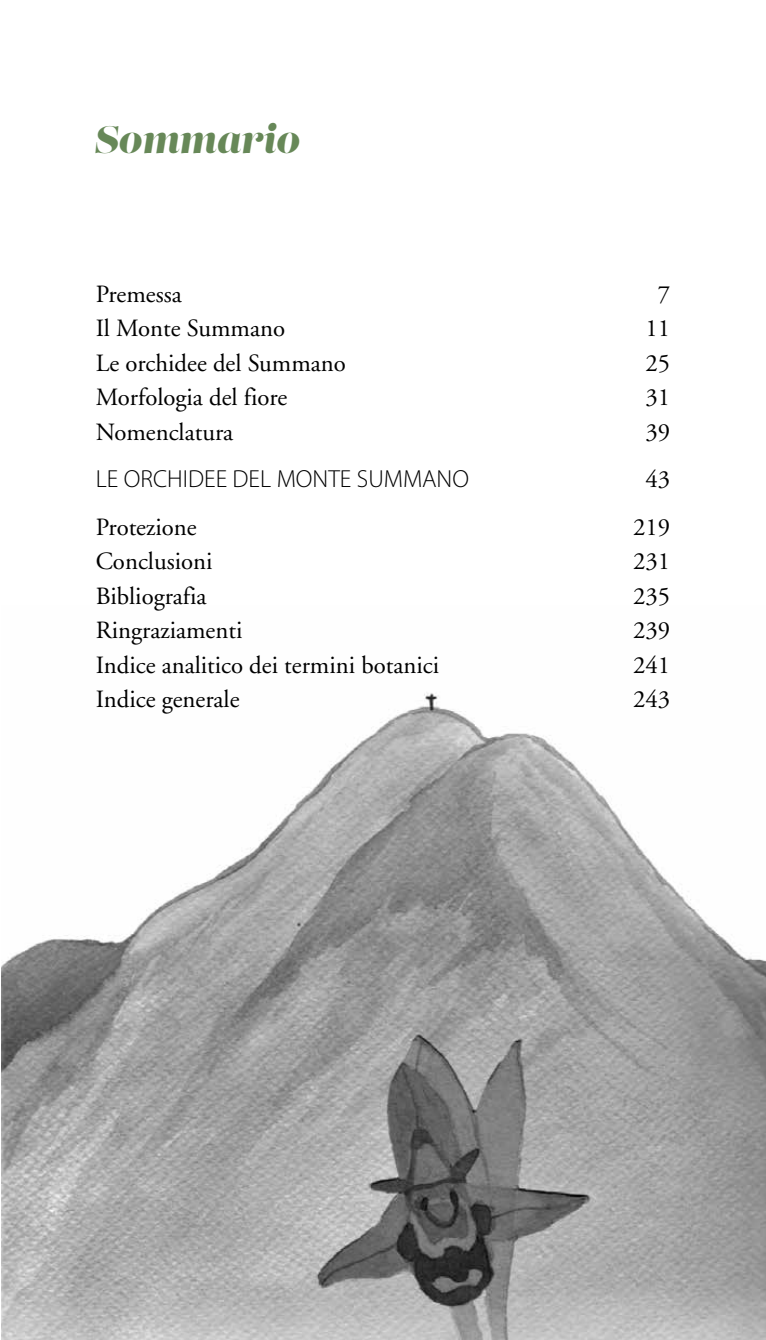
<style>
.page{position:relative;width:766px;height:1340px;background:#fff}
.page>*{position:absolute;margin:0;border:0;box-sizing:border-box;transform-origin:0 0}
.t1{font:italic 38.25px "Lust";color:#678858}
.t2{font:24.75px "Adobe Garamond";color:#000}
.t3{font:300 24.75px "Myriad Pro";color:#000}
</style>
<div class="page">
<img style="left:1px;top:693px;width:764px;height:646px">
<h1 class="t1" style="left:96px;top:115px;width:206px">Sommario</h1>
<p class="t2" style="left:96px;top:281px;width:87px">Premessa</p>
<p class="t2" style="left:657px;top:281px;width:14px">7</p>
<p class="t2" style="left:96px;top:315px;width:191px">Il Monte Summano</p>
<p class="t2" style="left:645px;top:315px;width:26px">11</p>
<p class="t2" style="left:96px;top:350px;width:252px">Le orchidee del Summano</p>
<p class="t2" style="left:645px;top:350px;width:26px">25</p>
<p class="t2" style="left:96px;top:384px;width:193px">Morfologia del fiore</p>
<p class="t2" style="left:645px;top:384px;width:26px">31</p>
<p class="t2" style="left:96px;top:419px;width:139px">Nomenclatura</p>
<p class="t2" style="left:645px;top:419px;width:26px">39</p>
<p class="t3" style="left:96px;top:465px;width:374px">LE ORCHIDEE DEL MONTE SUMMANO</p>
<p class="t2" style="left:645px;top:466px;width:26px">43</p>
<p class="t2" style="left:96px;top:513px;width:102px">Protezione</p>
<p class="t2" style="left:633px;top:513px;width:39px">219</p>
<p class="t2" style="left:96px;top:548px;width:118px">Conclusioni</p>
<p class="t2" style="left:633px;top:548px;width:39px">231</p>
<p class="t2" style="left:96px;top:582px;width:112px">Bibliografia</p>
<p class="t2" style="left:633px;top:582px;width:39px">235</p>
<p class="t2" style="left:96px;top:617px;width:148px">Ringraziamenti</p>
<p class="t2" style="left:633px;top:617px;width:39px">239</p>
<p class="t2" style="left:96px;top:651px;width:345px">Indice analitico dei termini botanici</p>
<p class="t2" style="left:633px;top:651px;width:39px">241</p>
<p class="t2" style="left:96px;top:686px;width:145px">Indice generale</p>
<p class="t2" style="left:633px;top:686px;width:39px">243</p>
</div>
